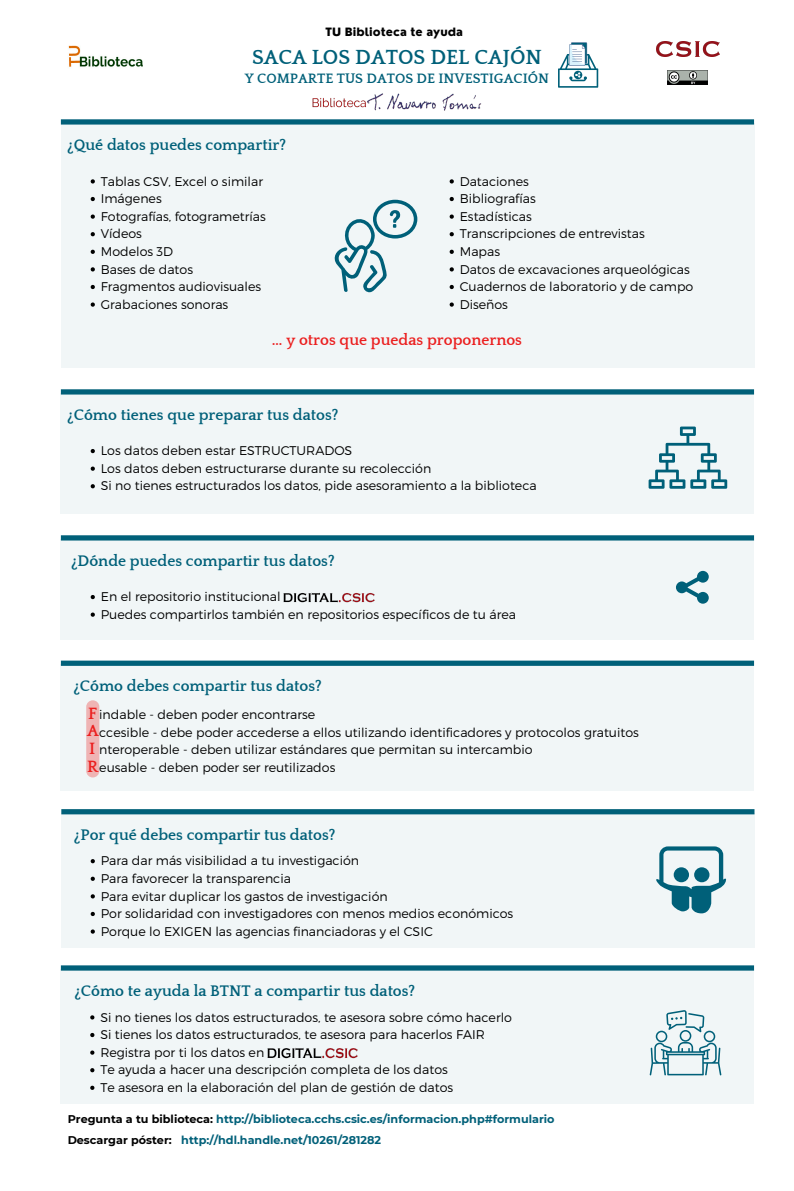
<style>
.page{position:relative;width:794px;height:1191px;background:#fff}
.page>*{position:absolute;margin:0;border:0;box-sizing:border-box;transform-origin:0 0}
.t1{font:700 21px "Quattrocento";color:#006079}
.t2{font:700 16.8px/17.8px "Quattrocento";color:#eb1f1f}
.t3{font:700 15.75px "Quattrocento";color:#006079}
.t4{font:700 15.75px "Quattrocento";color:#eb1f1f}
.t5{font:700 14px "Quattrocento";color:#006079}
.t6{font:300 12.6px/17.6px "Montserrat";color:#000}
.t7{font:700 11.2px/20.9px "Montserrat";color:#006079}
.t8{font:800 11.2px "Nourd";color:#000}
.s1{color:#000}
</style>
<div class="page">
<div style="left:61px;top:123px;width:693px;height:245px;background:#f1f6f7"></div>
<div style="left:61px;top:119px;width:693px;height:6px;background:#006079"></div>
<div style="left:60px;top:393px;width:694px;height:121px;background:#f1f6f7"></div>
<div style="left:61px;top:389px;width:693px;height:5px;background:#006079"></div>
<div style="left:60px;top:539px;width:694px;height:100px;background:#f1f6f7"></div>
<div style="left:61px;top:535px;width:693px;height:5px;background:#006079"></div>
<div style="left:60px;top:664px;width:694px;height:127px;background:#f1f6f7"></div>
<div style="left:61px;top:660px;width:693px;height:6px;background:#006079"></div>
<div style="left:86px;top:700px;width:13px;height:77px;background:#efb4b4;border-radius:7px"></div>
<div style="left:61px;top:813px;width:693px;height:134px;background:#f1f6f7"></div>
<div style="left:61px;top:809px;width:693px;height:5px;background:#006079"></div>
<div style="left:60px;top:969px;width:694px;height:134px;background:#f1f6f7"></div>
<svg style="left:90px;top:1015px;width:4px;height:4px"></svg>
<svg style="left:90px;top:1032px;width:4px;height:5px"></svg>
<svg style="left:90px;top:1050px;width:4px;height:4px"></svg>
<svg style="left:90px;top:1068px;width:4px;height:4px"></svg>
<svg style="left:90px;top:1085px;width:4px;height:4px"></svg>
<div style="left:61px;top:965px;width:693px;height:5px;background:#006079"></div>
<svg style="left:558px;top:42px;width:40px;height:46px"></svg>
<img style="left:68px;top:45px;width:75px;height:22px">
<img style="left:668px;top:71px;width:40px;height:14px">
<img style="left:656px;top:41px;width:63px;height:16px">
<img style="left:312px;top:93px;width:170px;height:18px">
<svg style="left:335px;top:200px;width:82px;height:92px"></svg>
<svg style="left:91px;top:595px;width:4px;height:4px"></svg>
<svg style="left:91px;top:612px;width:4px;height:4px"></svg>
<img style="left:284px;top:592px;width:90px;height:10px">
<img style="left:267px;top:1047px;width:90px;height:11px">
<svg style="left:648px;top:426px;width:79px;height:63px"></svg>
<svg style="left:676px;top:571px;width:33px;height:32px"></svg>
<svg style="left:656px;top:846px;width:71px;height:67px"></svg>
<svg style="left:650px;top:1010px;width:71px;height:65px"></svg>
<svg style="left:91px;top:179px;width:4px;height:4px"></svg>
<svg style="left:91px;top:197px;width:4px;height:4px"></svg>
<svg style="left:91px;top:214px;width:4px;height:5px"></svg>
<svg style="left:91px;top:232px;width:4px;height:4px"></svg>
<svg style="left:91px;top:250px;width:4px;height:4px"></svg>
<svg style="left:91px;top:267px;width:4px;height:4px"></svg>
<svg style="left:91px;top:285px;width:4px;height:4px"></svg>
<svg style="left:91px;top:302px;width:4px;height:5px"></svg>
<svg style="left:450px;top:179px;width:4px;height:4px"></svg>
<svg style="left:450px;top:197px;width:4px;height:4px"></svg>
<svg style="left:450px;top:214px;width:4px;height:5px"></svg>
<svg style="left:450px;top:232px;width:4px;height:4px"></svg>
<svg style="left:450px;top:250px;width:4px;height:4px"></svg>
<svg style="left:450px;top:267px;width:4px;height:4px"></svg>
<svg style="left:450px;top:285px;width:4px;height:4px"></svg>
<svg style="left:450px;top:302px;width:4px;height:5px"></svg>
<svg style="left:91px;top:449px;width:4px;height:4px"></svg>
<svg style="left:91px;top:466px;width:4px;height:5px"></svg>
<svg style="left:91px;top:484px;width:4px;height:4px"></svg>
<svg style="left:91px;top:859px;width:4px;height:4px"></svg>
<svg style="left:91px;top:876px;width:4px;height:4px"></svg>
<svg style="left:91px;top:894px;width:4px;height:4px"></svg>
<svg style="left:91px;top:911px;width:4px;height:5px"></svg>
<svg style="left:91px;top:929px;width:4px;height:4px"></svg>
<p class="t8" style="left:326px;top:25px;width:139px">TU Biblioteca te ayuda</p>
<h1 class="t1" style="left:252px;top:47px;width:291px">SACA LOS DATOS DEL CAJÓN</h1>
<p class="t5" style="left:245px;top:71px;width:306px">Y COMPARTE TUS DATOS DE INVESTIGACIÓN</p>
<p class="t3" style="left:67px;top:137px;width:220px">¿Qué datos puedes compartir?</p>
<p class="t6" style="left:101px;top:172px;width:166px">Tablas CSV, Excel o similar<br>Imágenes<br>Fotografías, fotogrametrías<br>Vídeos<br>Modelos 3D<br>Bases de datos<br>Fragmentos audiovisuales<br>Grabaciones sonoras</p>
<p class="t6" style="left:460px;top:172px;width:235px">Dataciones<br>Bibliografías<br>Estadísticas<br>Transcripciones de entrevistas<br>Mapas<br>Datos de excavaciones arqueológicas<br>Cuadernos de laboratorio y de campo<br>Diseños</p>
<p class="t4" style="left:272px;top:332px;width:252px">… y otros que puedas proponernos</p>
<p class="t3" style="left:67px;top:406px;width:273px">¿Cómo tienes que preparar tus datos?</p>
<p class="t6" style="left:101px;top:441px;width:437px">Los datos deben estar ESTRUCTURADOS<br>Los datos deben estructurarse durante su recolección<br>Si no tienes estructurados los datos, pide asesoramiento a la biblioteca</p>
<p class="t3" style="left:71px;top:552px;width:265px">¿Dónde puedes compartir tus datos?</p>
<p class="t6" style="left:101px;top:587px;width:417px">En el repositorio institucional<br>Puedes compartirlos también en repositorios específicos de tu área</p>
<p class="t3" style="left:73px;top:678px;width:250px">¿Cómo debes compartir tus datos?</p>
<h2 class="t2" style="left:87px;top:705px;width:13px">F<br>A<br>I<br>R</h2>
<p class="t6" style="left:99px;top:705px;width:541px">indable - deben poder encontrarse<br>ccesible - debe poder accederse a ellos utilizando identificadores y protocolos gratuitos nteroperable - deben utilizar estándares que permitan su intercambio<br>eusable - deben poder ser reutilizados</p>
<p class="t3" style="left:74px;top:826px;width:263px">¿Por qué debes compartir tus datos?</p>
<p class="t6" style="left:101px;top:851px;width:414px">Para dar más visibilidad a tu investigación<br>Para favorecer la transparencia<br>Para evitar duplicar los gastos de investigación<br>Por solidaridad con investigadores con menos medios económicos Porque lo EXIGEN las agencias financiadoras y el CSIC</p>
<p class="t3" style="left:74px;top:982px;width:342px">¿Cómo te ayuda la BTNT a compartir tus datos?</p>
<p class="t6" style="left:100px;top:1007px;width:413px">Si no tienes los datos estructurados, te asesora sobre cómo hacerlo Si tienes los datos estructurados, te asesora para hacerlos FAIR Registra por ti los datos en<br>Te ayuda a hacer una descripción completa de los datos<br>Te asesora en la elaboración del plan de gestión de datos</p>
<p class="t7" style="left:68px;top:1108px;width:488px"><span class="s1">Pregunta a tu biblioteca:</span> http://biblioteca.cchs.csic.es/informacion.php#formulario<br><span class="s1">Descargar póster:</span> http://hdl.handle.net/10261/281282</p>
</div>
